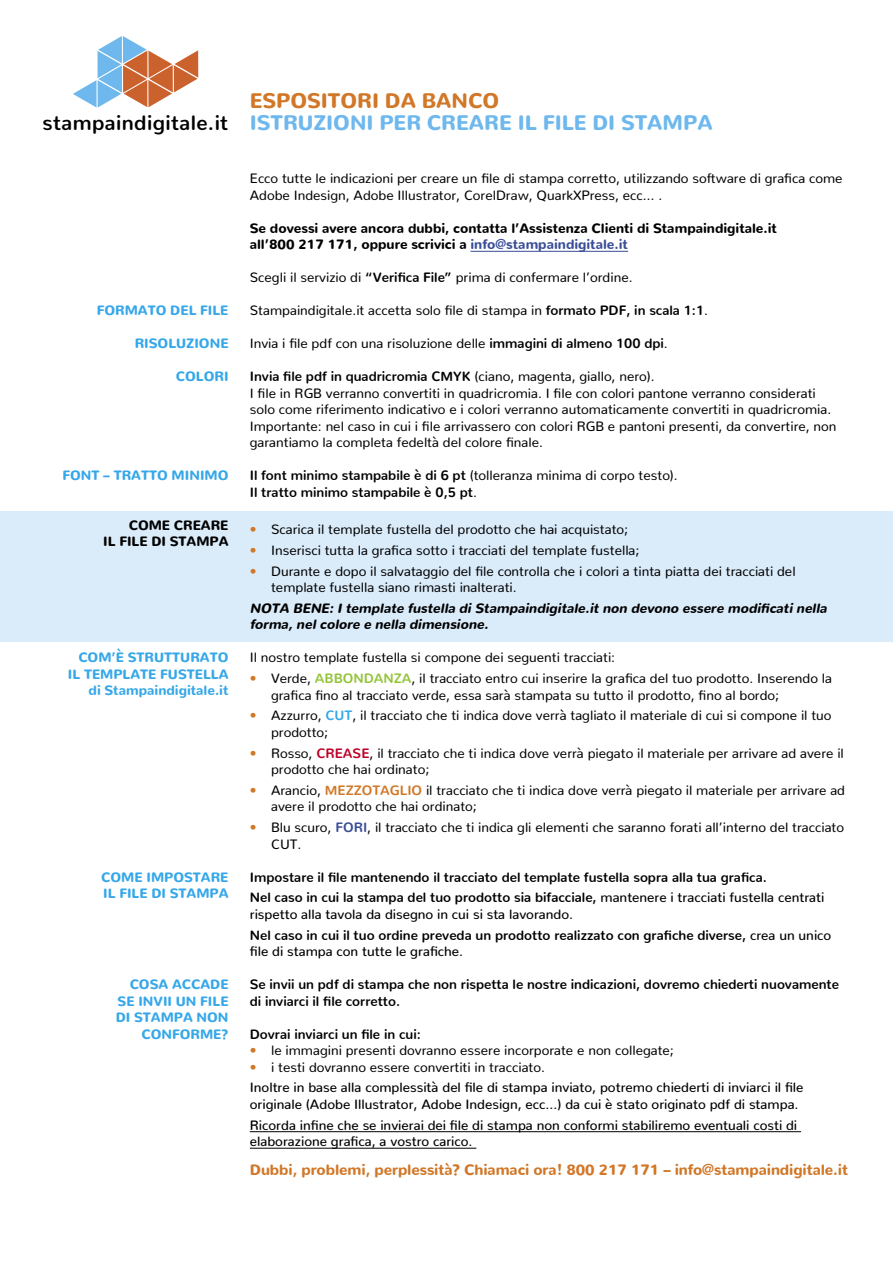
<style>
.page{position:relative;width:893px;height:1263px;background:#fff}
.page>*{position:absolute;margin:0;border:0;box-sizing:border-box;transform-origin:0 0}
.t1{font:900 21px "Nunito";color:#6eb8ed}
.t2{font:900 21px "Nunito";color:#d17727}
.t3{font:700 20.7px "Nunito";letter-spacing:.02em;color:#000}
.t4{font:900 15px "Nunito";letter-spacing:-.005em;color:#d17727}
.t5{font:13.5px/16.5px "Nunito";color:#000}
.t6{font:700 13.5px/16.5px "Nunito";color:#000}
.t7{font:500 13.5px/20.7px "Nunito";color:#000}
.t8{font:900 13.5px/16.5px "Nunito";color:#36a7e9;text-align:right}
.t9{font:900 13.5px/16.5px "Nunito";color:#000}
.t10{font:italic 900 13.5px/16.5px "Nunito";color:#000}
.s1{color:#3a4d98}
.s2{font-weight:700}
.s3{font-weight:400}
.s4{color:#d17727}
.s5{font-weight:700;color:#94c43a}
.s6{font-weight:700;color:#36a7e9}
.s7{font-weight:700;color:#be0027}
.s8{font-weight:700;color:#d17727}
.s9{font-weight:700;color:#3a4d98}
.s10{font-weight:500}
.s11{font-weight:400;color:#d17727}
</style>
<div class="page">
<svg style="left:73px;top:36px;width:125px;height:72px"></svg>
<div style="left:0;top:511px;width:893px;height:131px;background:#daebfa"></div>
<hr style="left:470px;top:251px;width:158px;height:1px;background:#3a4d98">
<hr style="left:250px;top:1131px;width:551px;height:1px;background:#000">
<hr style="left:250px;top:1148px;width:226px;height:1px;background:#000">
<h2 class="t3" style="left:43px;top:104px;width:187px">stampaindigitale.it</h2>
<p class="t8" style="left:97px;top:301px;width:133px">FORMATO DEL FILE</p>
<p class="t8" style="left:135px;top:334px;width:95px">RISOLUZIONE</p>
<p class="t8" style="left:176px;top:367px;width:54px">COLORI</p>
<p class="t8" style="left:62px;top:466px;width:168px">FONT – TRATTO MINIMO</p>
<p class="t9" style="left:103px;top:515px;width:127px;text-align:right">COME CREARE<br>IL FILE DI STAMPA</p>
<p class="t8" style="left:68px;top:648px;width:162px">COM’È STRUTTURATO<br>IL TEMPLATE FUSTELLA di Stampaindigitale.it</p>
<p class="t8" style="left:101px;top:867px;width:129px;text-align:left">COME IMPOSTARE<br>IL FILE DI STAMPA</p>
<p class="t8" style="left:116px;top:974px;width:114px">COSA ACCADE<br>SE INVII UN FILE<br>DI STAMPA NON<br>CONFORME?</p>
<h1 class="t2" style="left:250px;top:81px;width:251px">ESPOSITORI DA BANCO</h1>
<h1 class="t1" style="left:250px;top:103px;width:464px">ISTRUZIONI PER CREARE IL FILE DI STAMPA</h1>
<p class="t5" style="left:250px;top:169px;width:594px">Ecco tutte le indicazioni per creare un file di stampa corretto, utilizzando software di grafica come<br>Adobe Indesign, Adobe Illustrator, CorelDraw, QuarkXPress, ecc… .</p>
<p class="t9" style="left:250px;top:218px;width:529px">Se dovessi avere ancora dubbi, contatta l’Assistenza Clienti di Stampaindigitale.it all’800 217 171, oppure scrivici a <span class="s1">info@stampaindigitale.it</span></p>
<p class="t5" style="left:250px;top:268px;width:384px">Scegli il servizio di <span class="s2">“Verifica File”</span> prima di confermare l’ordine.</p>
<p class="t5" style="left:250px;top:301px;width:460px">Stampaindigitale.it accetta solo file di stampa in <span class="s2">formato PDF, in scala 1:1</span>.</p>
<p class="t5" style="left:250px;top:334px;width:419px">Invia i file pdf con una risoluzione delle <span class="s2">immagini di almeno 100 dpi</span>.</p>
<p class="t5" style="left:250px;top:367px;width:588px"><span class="s2">Invia file pdf in quadricromia CMYK</span> (ciano, magenta, giallo, nero).<br>I file in RGB verranno convertiti in quadricromia. I file con colori pantone verranno considerati solo come riferimento indicativo e i colori verranno automaticamente convertiti in quadricromia.<br>Importante: nel caso in cui i file arrivassero con colori RGB e pantoni presenti, da convertire, non garantiamo la completa fedeltà del colore finale.</p>
<p class="t6" style="left:250px;top:466px;width:430px">Il font minimo stampabile è di 6 pt <span class="s3">(tolleranza minima di corpo testo).<br></span>Il tratto minimo stampabile è 0,5 pt<span class="s3">.</span></p>
<p class="t5" style="left:250px;top:519px;width:380px"><span class="s4">•</span> Scarica il template fustella del prodotto che hai acquistato;</p>
<p class="t5" style="left:250px;top:540px;width:391px"><span class="s4">•</span> Inserisci tutta la grafica sotto i tracciati del template fustella;</p>
<p class="t5" style="left:271px;top:561px;width:526px;text-indent:-21px"><span class="s4">•</span> Durante e dopo il salvataggio del file controlla che i colori a tinta piatta dei tracciati del template fustella siano rimasti inalterati.</p>
<p class="t10" style="left:250px;top:598px;width:582px">NOTA BENE:Itemplate fustella diStampaindigitale.itnon devono essere modificatinella forma,nelcolore e nella dimensione.</p>
<p class="t5" style="left:250px;top:648px;width:367px">Il nostro template fustella si compone dei seguenti tracciati:</p>
<p class="t5" style="left:271px;top:669px;width:562px;text-indent:-21px"><span class="s4">•</span> Verde, <span class="s5">ABBONDANZA</span>, il tracciato entro cui inserire la grafica del tuo prodotto. Inserendo la grafica fino al tracciato verde, essa sarà stampata su tutto il prodotto, fino al bordo;</p>
<p class="t5" style="left:271px;top:706px;width:562px;text-indent:-21px"><span class="s4">•</span> Azzurro, <span class="s6">CUT</span>, il tracciato che ti indica dove verrà tagliato il materiale di cui si compone il tuo prodotto;</p>
<p class="t5" style="left:271px;top:743px;width:574px;text-indent:-21px"><span class="s4">•</span> Rosso, <span class="s7">CREASE</span>, il tracciato che ti indica dove verrà piegato il materiale per arrivare ad avere il prodotto che hai ordinato;</p>
<p class="t5" style="left:271px;top:780px;width:575px;text-indent:-21px"><span class="s4">•</span> Arancio, <span class="s8">MEZZOTAGLIO</span> il tracciato che ti indica dove verrà piegato il materiale per arrivare ad avere il prodotto che hai ordinato;</p>
<p class="t5" style="left:271px;top:818px;width:574px;text-indent:-21px"><span class="s4">•</span> Blu scuro, <span class="s9">FORI</span>, il tracciato che ti indica gli elementi che saranno forati all’interno del tracciato<br>CUT.</p>
<p class="t6" style="left:250px;top:865px;width:576px;line-height:20.7px">Impostare il file mantenendo il tracciato del template fustella sopra alla tua grafica.<br>Nel caso in cui la stampa del tuo prodotto sia bifacciale, <span class="s10">mantenere i tracciati fustella centrati</span></p>
<p class="t6" style="left:250px;top:902px;width:583px;line-height:20.7px"><span class="s10">rispetto alla tavola da disegno in cui si sta lavorando.<br></span>Nel caso in cui il tuo ordine preveda un prodotto realizzato con grafiche diverse, <span class="s10">crea un unico</span></p>
<p class="t7" style="left:250px;top:939px;width:215px">file di stampa con tutte le grafiche.</p>
<p class="t6" style="left:250px;top:974px;width:591px">Se invii un pdf di stampa che non rispetta le nostre indicazioni, dovremo chiederti nuovamente di inviarci il file corretto.</p>
<p class="t6" style="left:250px;top:1024px;width:172px">Dovrai inviarci un file in cui:</p>
<p class="t5" style="left:250px;top:1041px;width:426px"><span class="s4">•</span> le immagini presenti dovranno essere incorporate e non collegate;</p>
<p class="t7" style="left:250px;top:1055px;width:555px"><span class="s11">•</span> <span class="s3">i testi dovranno essere convertiti in tracciato.<br></span>Inoltre in base alla complessità del file di stampa inviato, potremo chiederti di inviarci il file</p>
<p class="t7" style="left:250px;top:1092px;width:550px">originale (Adobe Illustrator, Adobe Indesign, ecc…) da cui è stato originato pdf di stampa.<br>Ricorda infine che se invierai dei file di stampa non conformi stabiliremo eventuali costi di</p>
<p class="t7" style="left:250px;top:1129px;width:224px">elaborazione grafica, a vostro carico.</p>
<p class="t4" style="left:250px;top:1156px;width:600px">Dubbi, problemi, perplessità? Chiamaci ora! 800 217 171 – info@stampaindigitale.it</p>
</div>
